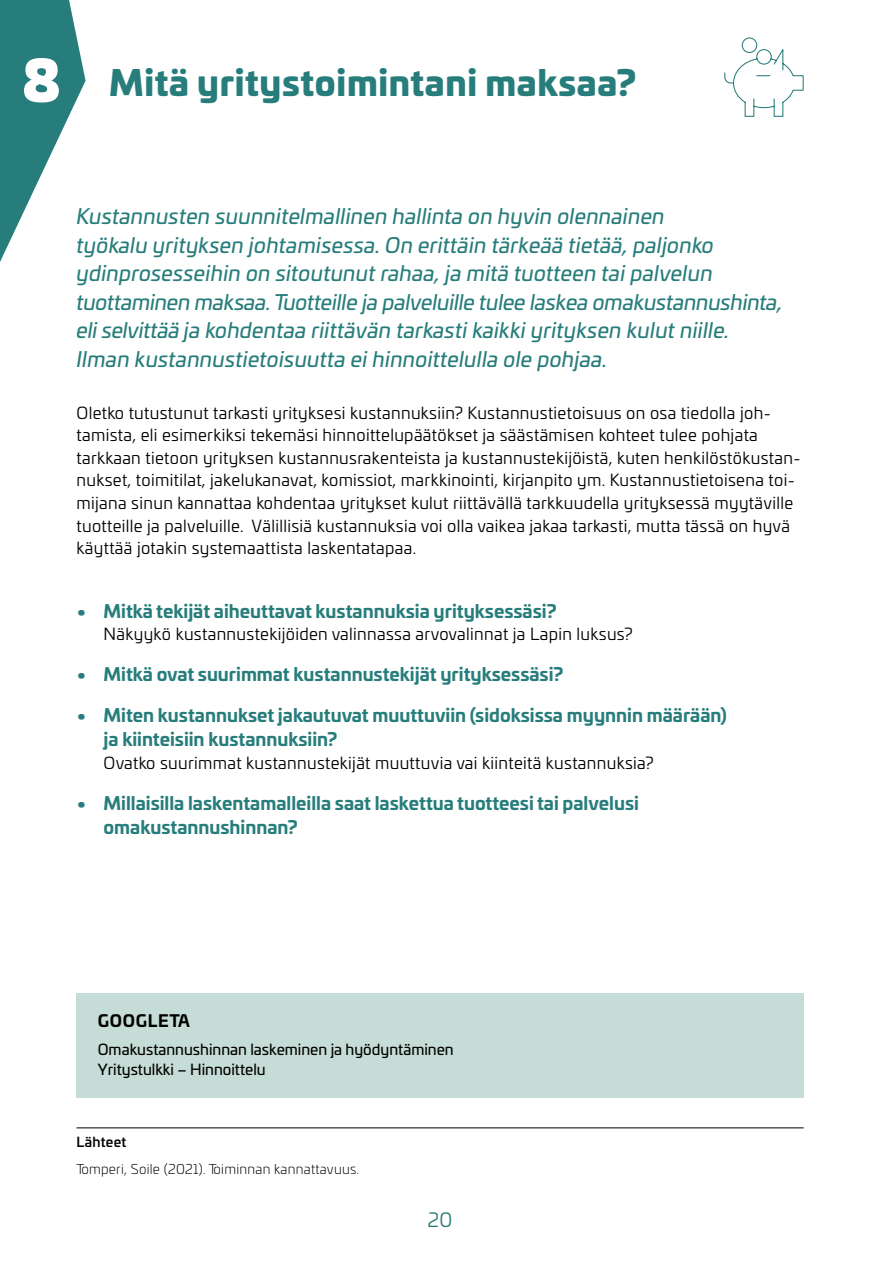
<style>
.page{position:relative;width:893px;height:1263px;background:#fff}
.page>*{position:absolute;margin:0;border:0;box-sizing:border-box;transform-origin:0 0}
.t1{font:900 34.5px "Univia Pro";letter-spacing:.02em;color:#277d7b}
.t2{font:italic 21px/28.5px "Univia Pro";letter-spacing:.01em;color:#277d7b}
.t3{font:19.5px "Univia Pro";color:#277d7b}
.t4{font:700 18px/24px "Univia Pro";color:#277d7b}
.t5{font:16.5px/22.5px "Univia Pro";letter-spacing:.02em;color:#000}
.t6{font:700 16.5px "Univia Pro";letter-spacing:.04em;color:#000}
.t7{font:15px/19.5px "Univia Pro";color:#000}
.t8{font:300 13.5px "Univia Pro";letter-spacing:.02em;color:#000}
.t9{font:500 13.5px "Univia Pro";letter-spacing:.02em;color:#000}
.s1{font-size:55.5px;color:#fff}
</style>
<div class="page">
<svg style="left:0;top:0;width:86px;height:262px"></svg>
<hr style="left:77px;top:1127px;width:727px;height:1px;background:#000">
<div style="left:77px;top:993px;width:727px;height:104px;background:#c6dcd6"></div>
<svg style="left:724px;top:37px;width:80px;height:80px"></svg>
<h1 class="t1" style="left:22px;top:54px;width:615px"><span class="s1">8</span> Mitä yritystoimintani maksaa?</h1>
<p class="t2" style="left:77px;top:201px;width:707px">Kustannusten suunnitelmallinen hallinta on hyvin olennainen<br>työkalu yrityksen johtamisessa. On erittäin tärkeää tietää, paljonko ydinprosesseihin on sitoutunut rahaa, ja mitä tuotteen tai palvelun tuottaminen maksaa. Tuotteille ja palveluille tulee laskea omakustannushinta, eli selvittää ja kohdentaa riittävän tarkasti kaikki yrityksen kulut niille.<br>Ilman kustannustietoisuutta ei hinnoittelulla ole pohjaa.</p>
<p class="t5" style="left:77px;top:401px;width:725px">Oletko tutustunut tarkasti yrityksesi kustannuksiin? Kustannustietoisuus on osa tiedolla joh&shy;tamista, eli esimerkiksi tekemäsi hinnoittelupäätökset ja säästämisen kohteet tulee pohjata tarkkaan tietoon yrityksen kustannusrakenteista ja kustannustekijöistä, kuten henkilöstökustan&shy;nukset, toimitilat, jakelukanavat, komissiot, markkinointi, kirjanpito ym. Kustannustietoisena toi&shy;mijana sinun kannattaa kohdentaa yritykset kulut riittävällä tarkkuudella yrityksessä myytäville tuotteille ja palveluille. Välillisiä kustannuksia voi olla vaikea jakaa tarkasti, mutta tässä on hyvä käyttää jotakin systemaattista laskentatapaa.</p>
<p class="t4" style="left:77px;top:597px;width:481px">• Mitkä tekijät aiheuttavat kustannuksia yrityksessäsi?</p>
<p class="t5" style="left:104px;top:622px;width:531px">Näkyykö kustannustekijöiden valinnassa arvovalinnat ja Lapin luksus?</p>
<p class="t4" style="left:77px;top:661px;width:488px">• Mitkä ovat suurimmat kustannustekijät yrityksessäsi?</p>
<p class="t4" style="left:104px;top:702px;width:625px;text-indent:-27px">• Miten kustannukset jakautuvat muuttuviin (sidoksissa myynnin määrään) ja kiinteisiin kustannuksiin?</p>
<p class="t5" style="left:104px;top:750px;width:552px">Ovatko suurimmat kustannustekijät muuttuvia vai kiinteitä kustannuksia?</p>
<p class="t4" style="left:104px;top:789px;width:537px;text-indent:-27px">• Millaisilla laskentamalleilla saat laskettua tuotteesi tai palvelusi omakustannushinnan?</p>
<p class="t6" style="left:98px;top:1008px;width:94px">GOOGLETA</p>
<p class="t7" style="left:98px;top:1039px;width:357px">Omakustannushinnan laskeminen ja hyödyntäminen<br>Yritystulkki – Hinnoittelu</p>
<p class="t9" style="left:77px;top:1132px;width:51px">Lähteet</p>
<p class="t8" style="left:77px;top:1159px;width:284px">Tomperi, Soile (2021). Toiminnan kannattavuus.</p>
<p class="t3" style="left:428px;top:1205px;width:26px">20</p>
</div>
